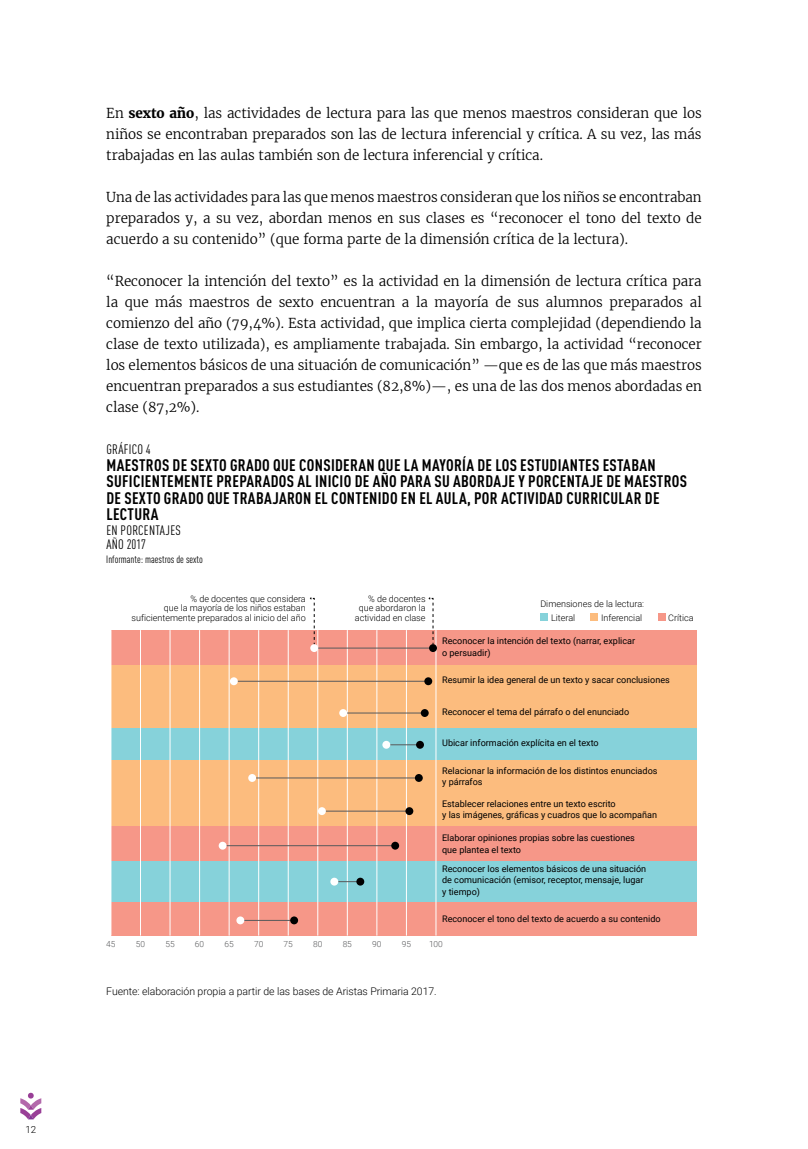
<style>
.page{position:relative;width:808px;height:1149px;background:#fff}
.page>*{position:absolute;margin:0;border:0;box-sizing:border-box;transform-origin:0 0}
.t1{font:700 condensed 16.5px/16.5px "DIN Pro";letter-spacing:.02em;color:#000}
.t2{font:300 13.5px/21px "Merriweather";letter-spacing:-.005em;color:#000;text-align:justify}
.t3{font:condensed 13.5px/14.2px "DIN Pro";letter-spacing:.02em;color:#000}
.t4{font:300 10.5px "Roboto";letter-spacing:-.005em;color:#000}
.t5{font:condensed 10.5px "DIN Pro";color:#000}
.t6{font:300 9.75px "Roboto";color:#000}
.t7{font:9px/11.1px "Roboto";color:#000}
.t8{font:300 9px/9.8px "Roboto";color:#000;text-align:right}
.t9{font:300 8.4px "Roboto";color:#58595b}
.s1{font-weight:700}
</style>
<div class="page">
<svg style="left:20px;top:1092px;width:21px;height:26px"></svg>
<div style="left:111px;top:728px;width:585px;height:31px;background:#86d2da"></div>
<div style="left:111px;top:860px;width:585px;height:42px;background:#86d2da"></div>
<div style="left:111px;top:664px;width:585px;height:32px;background:#fcbc7e"></div>
<div style="left:111px;top:696px;width:585px;height:32px;background:#fcbc7e"></div>
<div style="left:111px;top:759px;width:585px;height:33px;background:#fcbc7e"></div>
<div style="left:111px;top:792px;width:585px;height:34px;background:#fcbc7e"></div>
<div style="left:111px;top:630px;width:585px;height:34px;background:#f69788"></div>
<div style="left:111px;top:826px;width:585px;height:34px;background:#f69788"></div>
<div style="left:111px;top:902px;width:585px;height:33px;background:#f69788"></div>
<hr style="left:111px;top:630px;width:1px;height:305px;background:#fff">
<hr style="left:140px;top:630px;width:1px;height:305px;background:#fff">
<hr style="left:170px;top:630px;width:1px;height:305px;background:#fff">
<hr style="left:199px;top:630px;width:1px;height:305px;background:#fff">
<hr style="left:229px;top:630px;width:1px;height:305px;background:#fff">
<hr style="left:258px;top:630px;width:1px;height:305px;background:#fff">
<hr style="left:288px;top:630px;width:1px;height:305px;background:#fff">
<hr style="left:317px;top:630px;width:1px;height:305px;background:#fff">
<hr style="left:347px;top:630px;width:1px;height:305px;background:#fff">
<hr style="left:377px;top:630px;width:1px;height:305px;background:#fff">
<hr style="left:406px;top:630px;width:1px;height:305px;background:#fff">
<hr style="left:436px;top:630px;width:1px;height:305px;background:#fff">
<hr style="left:314px;top:647px;width:118px;height:1px;background:#58595b">
<hr style="left:343px;top:712px;width:82px;height:1px;background:#58595b">
<hr style="left:321px;top:810px;width:87px;height:1px;background:#58595b">
<svg style="left:338px;top:881px;width:18px;height:1px"></svg>
<hr style="left:242px;top:919px;width:52px;height:1px;background:#58595b">
<hr style="left:223px;top:845px;width:172px;height:1px;background:#58595b">
<hr style="left:386px;top:744px;width:35px;height:1px;background:#58595b">
<hr style="left:234px;top:680px;width:195px;height:1px;background:#58595b">
<hr style="left:252px;top:777px;width:167px;height:1px;background:#58595b">
<div style="left:310px;top:644px;width:8px;height:7px;background:#fff;border-radius:50%"></div>
<div style="left:230px;top:677px;width:8px;height:8px;background:#fff;border-radius:50%"></div>
<svg style="left:339px;top:708px;width:8px;height:8px"></svg>
<div style="left:382px;top:740px;width:8px;height:8px;background:#fff;border-radius:50%"></div>
<div style="left:248px;top:773px;width:8px;height:8px;background:#fff;border-radius:50%"></div>
<div style="left:318px;top:807px;width:8px;height:7px;background:#fff;border-radius:50%"></div>
<div style="left:219px;top:841px;width:8px;height:8px;background:#fff;border-radius:50%"></div>
<div style="left:330px;top:877px;width:8px;height:8px;background:#fff;border-radius:50%"></div>
<div style="left:236px;top:916px;width:8px;height:8px;background:#fff;border-radius:50%"></div>
<div style="left:429px;top:644px;width:8px;height:7px;background:#000;border-radius:50%"></div>
<div style="left:424px;top:677px;width:8px;height:8px;background:#000;border-radius:50%"></div>
<svg style="left:421px;top:708px;width:8px;height:8px"></svg>
<div style="left:416px;top:740px;width:8px;height:8px;background:#000;border-radius:50%"></div>
<svg style="left:415px;top:773px;width:8px;height:8px"></svg>
<div style="left:405px;top:807px;width:8px;height:7px;background:#000;border-radius:50%"></div>
<div style="left:391px;top:841px;width:8px;height:8px;background:#000;border-radius:50%"></div>
<div style="left:356px;top:877px;width:8px;height:8px;background:#000;border-radius:50%"></div>
<div style="left:290px;top:916px;width:8px;height:8px;background:#000;border-radius:50%"></div>
<div style="left:540px;top:613px;width:8px;height:8px;background:#86d2da"></div>
<div style="left:590px;top:613px;width:8px;height:8px;background:#fcbc7e"></div>
<div style="left:657px;top:613px;width:8px;height:8px;background:#f69788"></div>
<svg style="left:310px;top:597px;width:5px;height:47px"></svg>
<svg style="left:428px;top:597px;width:6px;height:47px"></svg>
<p class="t6" style="left:25px;top:1122px;width:12px">12</p>
<p class="t2" style="left:106px;top:102px;width:597px">En <span class="s1">sexto año</span>, las actividades de lectura para las que menos maestros consideran que los niños se encontraban preparados son las de lectura inferencial y crítica. A su vez, las más trabajadas en las aulas también son de lectura inferencial y crítica.</p>
<p class="t2" style="left:106px;top:186px;width:597px">Una de las actividades para las que menos maestros consideran que los niños se encontraban preparados y, a su vez, abordan menos en sus clases es “reconocer el tono del texto de acuerdo a su contenido” (que forma parte de la dimensión crítica de la lectura).</p>
<p class="t2" style="left:106px;top:270px;width:597px">“Reconocer la intención del texto” es la actividad en la dimensión de lectura crítica para la que más maestros de sexto encuentran a la mayoría de sus alumnos preparados al comienzo del año (79,4%). Esta actividad, que implica cierta complejidad (dependiendo la clase de texto utilizada), es ampliamente trabajada. Sin embargo, la actividad “reconocer los elementos básicos de una situación de comunicación” —que es de las que más maestros encuentran preparados a sus estudiantes (82,8%)—, es una de las dos menos abordadas en clase (87,2%).</p>
<p class="t3" style="left:106px;top:441px;width:46px">GRÁFICO 4</p>
<p class="t1" style="left:106px;top:455px;width:582px">MAESTROS DE SEXTO GRADO QUE CONSIDERAN QUE LA MAYORÍA DE LOS ESTUDIANTES ESTABAN SUFICIENTEMENTE PREPARADOS AL INICIO DE AÑO PARA SU ABORDAJE Y PORCENTAJE DE MAESTROS DE SEXTO GRADO QUE TRABAJARON EL CONTENIDO EN EL AULA, POR ACTIVIDAD CURRICULAR DE LECTURA</p>
<p class="t3" style="left:106px;top:521px;width:76px">EN PORCENTAJES<br>AÑO 2017</p>
<p class="t5" style="left:106px;top:551px;width:98px">Informante: maestros de sexto</p>
<p class="t8" style="left:132px;top:593px;width:176px">% de docentes que considera<br>que la mayoría de los niños estaban suficientemente preparados al inicio del año</p>
<p class="t8" style="left:355px;top:593px;width:72px">% de docentes que abordaron la actividad en clase</p>
<p class="t8" style="left:551px;top:595px;width:95px;line-height:14.5px;text-align:left;text-indent:-11px">Dimensiones de la lectura:<br>Literal</p>
<p class="t8" style="left:601px;top:612px;width:43px">Inferencial</p>
<p class="t8" style="left:668px;top:612px;width:27px">Crítica</p>
<p class="t7" style="left:442px;top:635px;width:194px">Reconocer la intención del texto (narrar, explicar o persuadir)</p>
<p class="t7" style="left:442px;top:674px;width:229px">Resumir la idea general de un texto y sacar conclusiones</p>
<p class="t7" style="left:442px;top:705px;width:189px">Reconocer el tema del párrafo o del enunciado</p>
<p class="t7" style="left:442px;top:737px;width:158px">Ubicar información explícita en el texto</p>
<p class="t7" style="left:442px;top:764px;width:217px">Relacionar la información de los distintos enunciados y párrafos</p>
<p class="t7" style="left:442px;top:797px;width:216px">Establecer relaciones entre un texto escrito<br>y las imágenes, gráficas y cuadros que lo acompañan</p>
<p class="t7" style="left:442px;top:832px;width:194px">Elaborar opiniones propias sobre las cuestiones que plantea el texto</p>
<p class="t7" style="left:442px;top:862px;width:206px">Reconocer los elementos básicos de una situación de comunicación (emisor, receptor, mensaje, lugar y tiempo)</p>
<p class="t7" style="left:442px;top:912px;width:220px">Reconocer el tono del texto de acuerdo a su contenido</p>
<p class="t9" style="left:106px;top:938px;width:11px">45</p>
<p class="t9" style="left:136px;top:938px;width:11px">50</p>
<p class="t9" style="left:165px;top:938px;width:11px">55</p>
<p class="t9" style="left:195px;top:938px;width:11px">60</p>
<p class="t9" style="left:224px;top:938px;width:11px">65</p>
<p class="t9" style="left:254px;top:938px;width:11px">70</p>
<p class="t9" style="left:284px;top:938px;width:11px">75</p>
<p class="t9" style="left:313px;top:938px;width:11px">80</p>
<p class="t9" style="left:343px;top:938px;width:11px">85</p>
<p class="t9" style="left:372px;top:938px;width:11px">90</p>
<p class="t9" style="left:402px;top:938px;width:11px">95</p>
<p class="t9" style="left:429px;top:938px;width:15px">100</p>
<p class="t4" style="left:106px;top:983px;width:332px">Fuente: elaboración propia a partir de las bases de Aristas Primaria 2017.</p>
</div>
